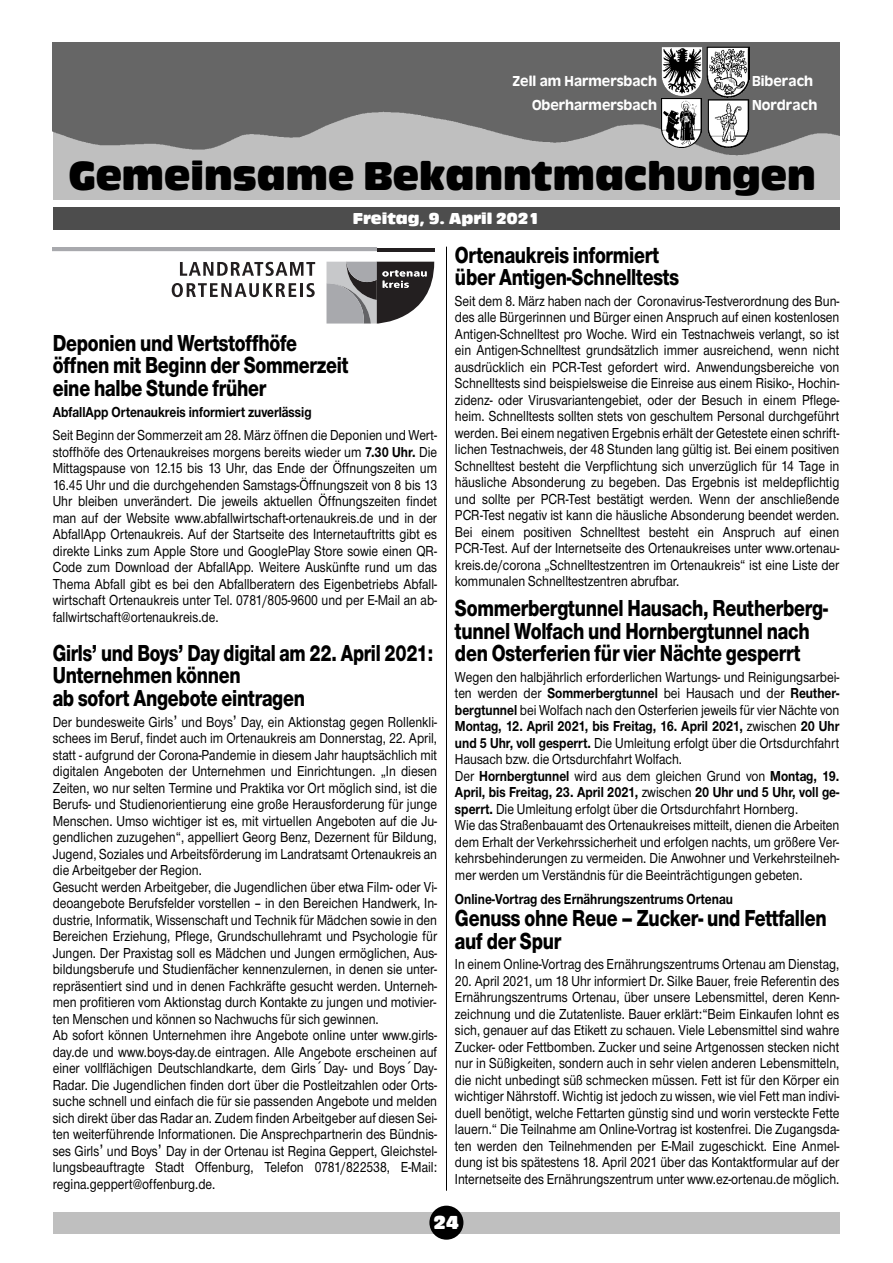
<style>
.page{position:relative;width:893px;height:1263px;background:#fff}
.page>*{position:absolute;margin:0;border:0;box-sizing:border-box;transform-origin:0 0}
.t1{font:42px "Antique Olive T Compact Ro 1";color:#000;scale:.95 1}
.t2{font:800 24px/22.5px "Nimbus Sans Novus T";letter-spacing:-.01em;color:#000;scale:.8 1}
.t3{font:800 24px/22.5px "Nimbus Sans Novus T";letter-spacing:-.01em;color:#000;scale:.78 1}
.t4{font:19.5px "Antique Olive T Compact Ro 1";color:#fff}
.t5{font:16.5px "Antique Olive T Compact Ro 1";color:#fff}
.t6{font:500 15px/16.5px "Nimbus Sans Novus T";color:#000;text-align:justify;scale:.85 1}
.t7{font:700 15px "Nimbus Sans Novus T";color:#000;scale:.85 1}
.t8{font:15px "Antique Olive T Medium Ro 1";color:#fff}
.s1{font-weight:700}
.s2{font-family:"Lucida Grande";font-weight:400}
</style>
<div class="page">
<hr style="left:446px;top:247px;width:1px;height:944px;background:#000">
<div style="left:53px;top:1212px;width:786px;height:21px;background:#bfbfbf"></div>
<div style="left:429px;top:1206px;width:34px;height:34px;background:#000;border-radius:50%"></div>
<div style="left:53px;top:43px;width:786px;height:157px;background:#bfbfbf"></div>
<img style="left:53px;top:43px;width:786px;height:113px">
<img style="left:706px;top:47px;width:44px;height:101px">
<img style="left:661px;top:98px;width:40px;height:50px">
<img style="left:662px;top:47px;width:40px;height:49px">
<div style="left:53px;top:207px;width:786px;height:23px;background:#4d4d4d"></div>
<svg style="left:326px;top:262px;width:108px;height:62px;background:#7e7d7f"></svg>
<svg style="left:180px;top:262px;width:135px;height:14px"></svg>
<svg style="left:172px;top:283px;width:124px;height:14px"></svg>
<hr style="left:300px;top:283px;width:3px;height:14px;background:#231f20">
<svg style="left:307px;top:283px;width:8px;height:14px"></svg>
<svg style="left:53px;top:248px;width:324px;height:3px"></svg>
<hr style="left:377px;top:248px;width:57px;height:3px;background:#231f20">
<p class="t8" style="left:513px;top:73px;width:146px">Zell am Harmersbach</p>
<p class="t8" style="left:752px;top:73px;width:63px">Biberach</p>
<p class="t8" style="left:532px;top:97px;width:127px">Oberharmersbach</p>
<p class="t8" style="left:752px;top:97px;width:67px">Nordrach</p>
<p class="t1" style="left:69px;top:161px;width:788px">Gemeinsame Bekanntmachungen</p>
<p class="t5" style="left:353px;top:212px;width:188px">Freitag, 9. April 2021</p>
<p class="t2" style="left:53px;top:334px;width:371px">Deponien und Wertstoffhöfe öffnen mit Beginn der Sommerzeit eine halbe Stunde früher</p>
<p class="t7" style="left:53px;top:407px;width:306px">AbfallApp Ortenaukreis informiert zuverlässig</p>
<p class="t6" style="left:53px;top:429px;width:454px">Seit Beginn der Sommerzeit am 28. März öffnen die Deponien und Wert&shy;stoffhöfe des Ortenaukreises morgens bereits wieder um <span class="s1">7.30 Uhr.</span> Die Mittagspause von 12.15 bis 13 Uhr, das Ende der Öffnungszeiten um 16.45 Uhr und die durchgehenden Samstags-Öffnungszeit von 8 bis 13<br>Uhr bleiben unverändert. Die jeweils aktuellen Öffnungszeiten findet man auf der Website www.abfallwirtschaft-ortenaukreis.de und in der AbfallApp Ortenaukreis. Auf der Startseite des Internetauftritts gibt es direkte Links zum Apple Store und GooglePlay Store sowie einen QR-Code zum Download der AbfallApp. Weitere Auskünfte rund um das Thema Abfall gibt es bei den Abfallberatern des Eigenbetriebs Abfall&shy;wirtschaft Ortenaukreis unter Tel. 0781/805-9600 und per E-Mail an ab&shy;fallwirtschaft@ortenaukreis.de.</p>
<p class="t3" style="left:53px;top:644px;width:490px">Girls’ und Boys’ Day digital am 22. April 2021:<br>Unternehmen können<br>ab sofort Angebote eintragen</p>
<p class="t6" style="left:53px;top:715px;width:454px">Der bundesweite Girls<span class="s2">’</span> und Boys<span class="s2">’</span> Day, ein Aktionstag gegen Rollenkli&shy;schees im Beruf, findet auch im Ortenaukreis am Donnerstag, 22. April, statt - aufgrund der Corona-Pandemie in diesem Jahr hauptsächlich mit digitalen Angeboten der Unternehmen und Einrichtungen. „In diesen Zeiten, wo nur selten Termine und Praktika vor Ort möglich sind, ist die Berufs- und Studienorientierung eine große Herausforderung für junge Menschen. Umso wichtiger ist es, mit virtuellen Angeboten auf die Ju&shy;gendlichen zuzugehen“, appelliert Georg Benz, Dezernent für Bildung, Jugend, Soziales und Arbeitsförderung im Landratsamt Ortenaukreis an die Arbeitgeber der Region.</p>
<p class="t6" style="left:53px;top:880px;width:454px">Gesucht werden Arbeitgeber, die Jugendlichen über etwa Film- oder Vi&shy;deoangebote Berufsfelder vorstellen – in den Bereichen Handwerk, In&shy;dustrie, Informatik, Wissenschaft und Technik für Mädchen sowie in den Bereichen Erziehung, Pflege, Grundschullehramt und Psychologie für Jungen. Der Praxistag soll es Mädchen und Jungen ermöglichen, Aus&shy;bildungsberufe und Studienfächer kennenzulernen, in denen sie unter&shy;repräsentiert sind und in denen Fachkräfte gesucht werden. Unterneh&shy;men profitieren vom Aktionstag durch Kontakte zu jungen und motivier&shy;ten Menschen und können so Nachwuchs für sich gewinnen.</p>
<p class="t6" style="left:53px;top:1028px;width:454px">Ab sofort können Unternehmen ihre Angebote online unter www.girls&shy;day.de und www.boys-day.de eintragen. Alle Angebote erscheinen auf einer vollflächigen Deutschlandkarte, dem Girls<span class="s2">´</span>Day- und Boys<span class="s2">´</span>Day-Radar. Die Jugendlichen finden dort über die Postleitzahlen oder Orts&shy;suche schnell und einfach die für sie passenden Angebote und melden sich direkt über das Radar an. Zudem finden Arbeitgeber auf diesen Sei&shy;ten weiterführende Informationen. Die Ansprechpartnerin des Bündnis&shy;ses Girls<span class="s2">’</span> und Boys<span class="s2">’</span> Day in der Ortenau ist Regina Geppert, Gleichstel&shy;lungsbeauftragte Stadt Offenburg, Telefon 0781/822538, E-Mail: regina.geppert@offenburg.de.</p>
<p class="t2" style="left:455px;top:245px;width:282px">Ortenaukreis informiert über Antigen-Schnelltests</p>
<p class="t6" style="left:455px;top:294px;width:454px">Seit dem 8. März haben nach der Coronavirus-Testverordnung des Bun&shy;des alle Bürgerinnen und Bürger einen Anspruch auf einen kostenlosen Antigen-Schnelltest pro Woche. Wird ein Testnachweis verlangt, so ist ein Antigen-Schnelltest grundsätzlich immer ausreichend, wenn nicht ausdrücklich ein PCR-Test gefordert wird. Anwendungsbereiche von Schnelltests sind beispielsweise die Einreise aus einem Risiko-, Hochin&shy;zidenz- oder Virusvariantengebiet, oder der Besuch in einem Pflege&shy;heim. Schnelltests sollten stets von geschultem Personal durchgeführt werden. Bei einem negativen Ergebnis erhält der Getestete einen schrift&shy;lichen Testnachweis, der 48 Stunden lang gültig ist. Bei einem positiven Schnelltest besteht die Verpflichtung sich unverzüglich für 14 Tage in häusliche Absonderung zu begeben. Das Ergebnis ist meldepflichtig und sollte per PCR-Test bestätigt werden. Wenn der anschließende PCR-Test negativ ist kann die häusliche Absonderung beendet werden.<br>Bei einem positiven Schnelltest besteht ein Anspruch auf einen PCR-Test. Auf der Internetseite des Ortenaukreises unter www.ortenau&shy;kreis.de/corona „Schnelltestzentren im Ortenaukreis“ ist eine Liste der kommunalen Schnelltestzentren abrufbar.</p>
<p class="t2" style="left:455px;top:599px;width:468px">Sommerbergtunnel Hausach, Reutherberg&shy;tunnel Wolfach und Hornbergtunnel nach den Osterferien für vier Nächte gesperrt</p>
<p class="t6" style="left:455px;top:670px;width:454px">Wegen den halbjährlich erforderlichen Wartungs- und Reinigungsarbei&shy;ten werden der <span class="s1">Sommerbergtunnel</span> bei Hausach und der <span class="s1">Reuther&shy;bergtunnel</span> bei Wolfach nach den Osterferien jeweils für vier Nächte von <span class="s1">Montag, 12. April 2021, bis Freitag, 16. April 2021,</span> zwischen <span class="s1">20 Uhr und 5 Uhr, voll gesperrt.</span> Die Umleitung erfolgt über die Ortsdurchfahrt Hausach bzw. die Ortsdurchfahrt Wolfach.</p>
<p class="t6" style="left:455px;top:769px;width:454px">Der <span class="s1">Hornbergtunnel</span> wird aus dem gleichen Grund von <span class="s1">Montag, 19.<br>April, bis Freitag, 23. April 2021,</span> zwischen <span class="s1">20 Uhr und 5 Uhr, voll ge&shy;sperrt.</span> Die Umleitung erfolgt über die Ortsdurchfahrt Hornberg.</p>
<p class="t6" style="left:455px;top:819px;width:454px">Wie das Straßenbauamt des Ortenaukreises mitteilt, dienen die Arbeiten dem Erhalt der Verkehrssicherheit und erfolgen nachts, um größere Ver&shy;kehrsbehinderungen zu vermeiden. Die Anwohner und Verkehrsteilneh&shy;mer werden um Verständnis für die Beeinträchtigungen gebeten.</p>
<p class="t7" style="left:455px;top:894px;width:328px">Online-Vortrag des Ernährungszentrums Ortenau</p>
<p class="t2" style="left:455px;top:909px;width:466px">Genuss ohne Reue – Zucker- und Fettfallen auf der Spur</p>
<p class="t6" style="left:455px;top:957px;width:454px">In einem Online-Vortrag des Ernährungszentrums Ortenau am Dienstag,</p>
<p class="t6" style="left:455px;top:974px;width:454px">20. April 2021, um 18 Uhr informiert Dr. Silke Bauer, freie Referentin des Ernährungszentrums Ortenau, über unsere Lebensmittel, deren Kenn&shy;zeichnung und die Zutatenliste. Bauer erklärt:“Beim Einkaufen lohnt es sich, genauer auf das Etikett zu schauen. Viele Lebensmittel sind wahre Zucker- oder Fettbomben. Zucker und seine Artgenossen stecken nicht nur in Süßigkeiten, sondern auch in sehr vielen anderen Lebensmitteln, die nicht unbedingt süß schmecken müssen. Fett ist für den Körper ein wichtiger Nährstoff. Wichtig ist jedoch zu wissen, wie viel Fett man indivi&shy;duell benötigt, welche Fettarten günstig sind und worin versteckte Fette lauern.“ Die Teilnahme am Online-Vortrag ist kostenfrei. Die Zugangsda&shy;ten werden den Teilnehmenden per E-Mail zugeschickt. Eine Anmel&shy;dung ist bis spätestens 18. April 2021 über das Kontaktformular auf der Internetseite des Ernährungszentrum unter www.ez-ortenau.de möglich.</p>
<p class="t4" style="left:433px;top:1215px;width:27px">24</p>
</div>
